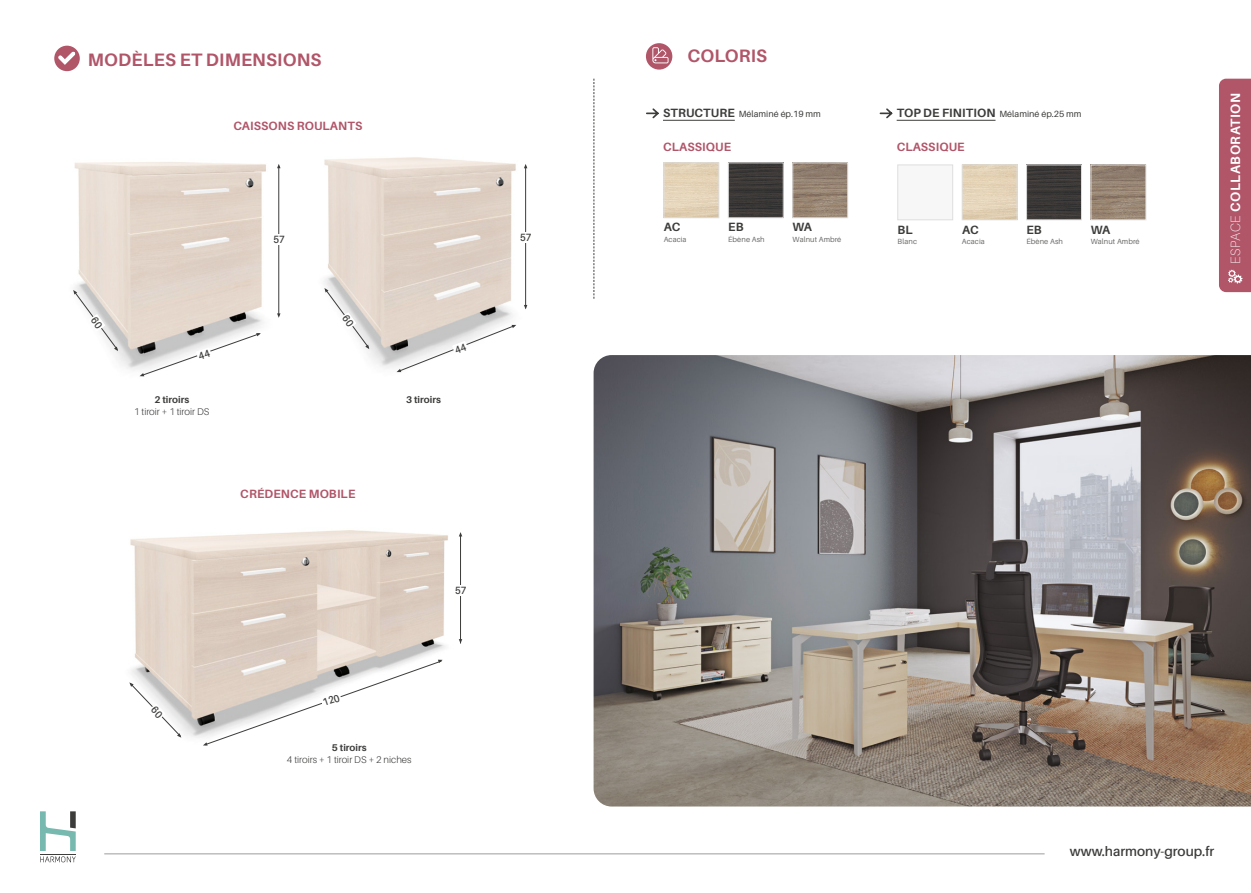
<style>
.page{position:relative;width:1251px;height:893px;background:#fff}
.page>*{position:absolute;margin:0;border:0;box-sizing:border-box;transform-origin:0 0}
.TABLO_TITRE_CHOISISS{font:700 18px "Aileron";letter-spacing:.01em;color:#b15569}
.t1{font:600 13.5px "Aileron";color:#3c3c3b}
.t2{font:700 13.5px "Aileron";letter-spacing:.04em;color:#fff}
.SOUS_CATEGORIE__CATA{font:700 12px "Aileron";letter-spacing:.01em;color:#b15569}
.NUANCIER_REF_COULEUR{font:700 12px "Aileron";letter-spacing:-.005em;color:#3c3c3b}
.côtes_schémas_OK{font:600 10.5px "Aileron";color:#3c3c3b;scale:.9 1}
.MODELE___CATA_2022{font:300 9.75px "Aileron";color:#3c3c3b}
.MODELE___CATA_2022-2{font:700 9.75px "Aileron";color:#3c3c3b}
.TABLO_SUR_CATEGORIE{font:9px "Aileron";color:#3c3c3b}
.NUANCIER_NOM_COULEUR{font:7.5px "Aileron";letter-spacing:.01em;color:#6b6b6a}
.s1{font-weight:700;font-size:12px}
.s2{font-weight:100}
</style>
<div class="page">
<svg style="left:40px;top:811px;width:36px;height:51px"></svg>
<hr style="left:104px;top:854px;width:940px;height:1px;background:#9d9d9c">
<img style="left:593px;top:355px;width:657px;height:451px">
<svg style="left:593px;top:79px;width:1px;height:220px"></svg>
<div style="left:54px;top:46px;width:26px;height:25px;background:#b15569;border-radius:50%"></div>
<svg style="left:58px;top:52px;width:17px;height:13px"></svg>
<img style="left:74px;top:162px;width:207px;height:215px">
<img style="left:324px;top:157px;width:204px;height:216px">
<img style="left:130px;top:530px;width:333px;height:208px">
<hr style="left:525px;top:166px;width:1px;height:142px;background:#3c3c3b">
<div style="left:519px;top:232px;width:13px;height:10px;background:#fff"></div>
<div style="left:519px;top:233px;width:14px;height:10px;background:#fff"></div>
<svg style="left:277px;top:313px;width:3px;height:5px"></svg>
<hr style="left:278px;top:166px;width:1px;height:150px;background:#3c3c3b">
<div style="left:272px;top:234px;width:14px;height:10px;background:#fff"></div>
<div style="left:272px;top:235px;width:14px;height:10px;background:#fff"></div>
<svg style="left:458px;top:639px;width:4px;height:4px"></svg>
<svg style="left:458px;top:532px;width:4px;height:4px"></svg>
<hr style="left:460px;top:534px;width:1px;height:109px;background:#3c3c3b">
<div style="left:454px;top:585px;width:13px;height:10px;background:#fff"></div>
<div style="left:454px;top:586px;width:13px;height:10px;background:#fff"></div>
<svg style="left:645px;top:43px;width:27px;height:27px"></svg>
<svg style="left:652px;top:47px;width:16px;height:16px"></svg>
<hr style="left:663px;top:120px;width:71px;height:1px;background:#3c3c3b">
<svg style="left:646px;top:108px;width:13px;height:11px"></svg>
<img style="left:665px;top:165px;width:52px;height:51px">
<div style="left:663px;top:163px;width:56px;height:55px;border:1px solid #dedede"></div>
<img style="left:730px;top:165px;width:51px;height:51px">
<div style="left:728px;top:163px;width:55px;height:55px;border:1px solid #dedede"></div>
<img style="left:794px;top:165px;width:51px;height:51px">
<div style="left:792px;top:163px;width:55px;height:55px;border:1px solid #dedede"></div>
<div style="left:897px;top:165px;width:55px;height:55px;background:#f8f7f7;border:1px solid #dedede"></div>
<img style="left:963px;top:167px;width:52px;height:51px">
<div style="left:961px;top:165px;width:56px;height:55px;border:1px solid #dedede"></div>
<img style="left:1028px;top:167px;width:51px;height:51px">
<div style="left:1026px;top:165px;width:55px;height:55px;border:1px solid #dedede"></div>
<img style="left:1092px;top:167px;width:51px;height:51px">
<div style="left:1090px;top:165px;width:55px;height:55px;border:1px solid #dedede"></div>
<hr style="left:896px;top:120px;width:99px;height:1px;background:#3c3c3b">
<svg style="left:879px;top:108px;width:14px;height:11px"></svg>
<div style="left:1219px;top:79px;width:31px;height:213px;background:#b15569"></div>
<svg style="left:203px;top:660px;width:239px;height:86px"></svg>
<svg style="left:139px;top:333px;width:122px;height:43px"></svg>
<svg style="left:396px;top:325px;width:120px;height:47px"></svg>
<svg style="left:73px;top:290px;width:45px;height:61px"></svg>
<svg style="left:324px;top:288px;width:45px;height:61px"></svg>
<svg style="left:129px;top:682px;width:52px;height:56px"></svg>
<p class="TABLO_TITRE_CHOISISS" style="left:88px;top:50px;width:235px">MODÈLES ET DIMENSIONS</p>
<p class="SOUS_CATEGORIE__CATA" style="left:233px;top:119px;width:130px">CAISSONS ROULANTS</p>
<p class="côtes_schémas_OK" style="left:273px;top:234px;width:14px">57</p>
<p class="côtes_schémas_OK" style="left:520px;top:232px;width:14px">57</p>
<p class="MODELE___CATA_2022-2" style="left:154px;top:394px;width:36px">2 tiroirs</p>
<p class="MODELE___CATA_2022" style="left:134px;top:407px;width:77px">1 tiroir + 1 tiroir DS</p>
<p class="SOUS_CATEGORIE__CATA" style="left:240px;top:487px;width:117px">CRÉDENCE MOBILE</p>
<p class="MODELE___CATA_2022-2" style="left:406px;top:394px;width:36px">3 tiroirs</p>
<p class="côtes_schémas_OK" style="left:455px;top:585px;width:14px">57</p>
<p class="MODELE___CATA_2022-2" style="left:332px;top:742px;width:36px">5 tiroirs</p>
<p class="MODELE___CATA_2022" style="left:287px;top:755px;width:126px">4 tiroirs + 1 tiroir DS + 2 niches</p>
<h1 class="TABLO_TITRE_CHOISISS" style="left:687px;top:45px;width:81px">COLORIS</h1>
<p class="TABLO_SUR_CATEGORIE" style="left:663px;top:109px;width:159px"><span class="s1">STRUCTURE</span> Mélaminé ép.19 mm</p>
<h3 class="SOUS_CATEGORIE__CATA" style="left:663px;top:140px;width:69px">CLASSIQUE</h3>
<p class="TABLO_SUR_CATEGORIE" style="left:896px;top:109px;width:186px"><span class="s1">TOP DE FINITION</span> Mélaminé ép.25 mm</p>
<h3 class="SOUS_CATEGORIE__CATA" style="left:896px;top:140px;width:69px">CLASSIQUE</h3>
<p class="NUANCIER_REF_COULEUR" style="left:663px;top:221px;width:18px">AC</p>
<p class="NUANCIER_NOM_COULEUR" style="left:663px;top:235px;width:24px">Acacia</p>
<p class="NUANCIER_REF_COULEUR" style="left:728px;top:221px;width:17px">EB</p>
<p class="NUANCIER_NOM_COULEUR" style="left:728px;top:235px;width:38px">Ébène Ash</p>
<p class="NUANCIER_REF_COULEUR" style="left:792px;top:221px;width:21px">WA</p>
<p class="NUANCIER_NOM_COULEUR" style="left:792px;top:235px;width:50px">Walnut Ambré</p>
<p class="NUANCIER_REF_COULEUR" style="left:897px;top:223px;width:17px">BL</p>
<p class="NUANCIER_NOM_COULEUR" style="left:897px;top:237px;width:21px">Blanc</p>
<p class="NUANCIER_REF_COULEUR" style="left:961px;top:223px;width:18px">AC</p>
<p class="NUANCIER_NOM_COULEUR" style="left:961px;top:237px;width:24px">Acacia</p>
<p class="NUANCIER_REF_COULEUR" style="left:1026px;top:223px;width:17px">EB</p>
<p class="NUANCIER_NOM_COULEUR" style="left:1026px;top:237px;width:38px">Ébène Ash</p>
<p class="NUANCIER_REF_COULEUR" style="left:1090px;top:223px;width:21px">WA</p>
<p class="NUANCIER_NOM_COULEUR" style="left:1090px;top:237px;width:50px">Walnut Ambré</p>
<h2 class="t2" style="left:1227px;top:264px;width:172px;rotate:-90deg"><span class="s2">ESPACE</span> COLLABORATION</h2>
<h2 class="t1" style="left:1069px;top:843px;width:146px">www.harmony-group.fr</h2>
</div>
